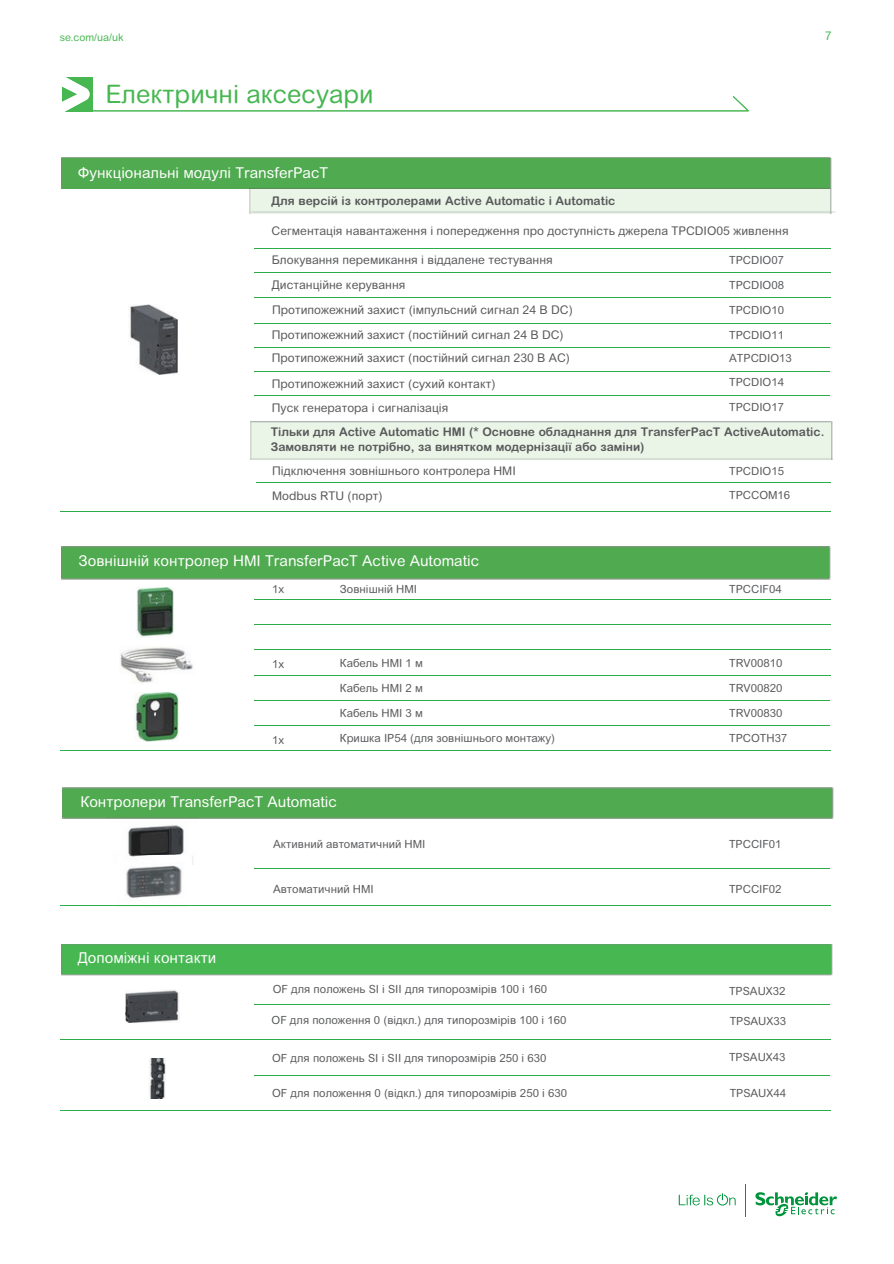
<style>
.page{position:relative;width:894px;height:1264px;background:#fff}
.page>*{position:absolute;margin:0;border:0;box-sizing:border-box;transform-origin:0 0}
.t1{font:25.5px "Arial Rounded MT Pro Cyr";color:#46b751}
.t2{font:15px "Arial Rounded MT Pro Cyr";color:#fff}
.t3{font:12px/25px "Arial Rounded MT Pro Cyr";color:#58595b}
.t4{font:700 12px/15.3px "Arial Rounded MT Pro Cyr";color:#58595b}
.t5{font:12px "Arial Rounded MT Pro Cyr";color:#46b751}
.t6{font:11.25px/23.7px "Arial Rounded MT Pro Cyr";color:#58595b}
.t7{font:10.5px "Arial Rounded MT Pro Cyr";color:#46b751}
</style>
<div class="page">
<img style="left:107px;top:818px;width:90px;height:46px">
<div style="left:62px;top:944px;width:770px;height:31px;background:#46b751"></div>
<img style="left:62px;top:546px;width:768px;height:33px">
<img style="left:62px;top:787px;width:771px;height:31px">
<div style="left:62px;top:157px;width:769px;height:32px;background:#50aa4f"></div>
<img style="left:250px;top:421px;width:582px;height:39px">
<img style="left:251px;top:421px;width:581px;height:1px">
<img style="left:130px;top:304px;width:47px;height:70px">
<img style="left:136px;top:587px;width:37px;height:50px">
<img style="left:120px;top:647px;width:73px;height:36px">
<img style="left:135px;top:692px;width:43px;height:49px">
<img style="left:118px;top:855px;width:70px;height:52px">
<img style="left:126px;top:990px;width:54px;height:32px">
<img style="left:149px;top:1058px;width:16px;height:39px">
<hr style="left:254px;top:248px;width:576px;height:1px;background:#2bad4a">
<hr style="left:254px;top:272px;width:576px;height:1px;background:#2bad4a">
<hr style="left:254px;top:297px;width:576px;height:1px;background:#2bad4a">
<hr style="left:254px;top:323px;width:576px;height:1px;background:#2bad4a">
<hr style="left:254px;top:347px;width:576px;height:1px;background:#2bad4a">
<hr style="left:254px;top:371px;width:576px;height:1px;background:#2bad4a">
<hr style="left:254px;top:599px;width:576px;height:1px;background:#2bad4a">
<hr style="left:254px;top:624px;width:576px;height:1px;background:#2bad4a">
<hr style="left:254px;top:649px;width:576px;height:1px;background:#2bad4a">
<hr style="left:254px;top:674px;width:576px;height:1px;background:#2bad4a">
<hr style="left:254px;top:700px;width:576px;height:1px;background:#2bad4a">
<hr style="left:254px;top:725px;width:576px;height:1px;background:#2bad4a">
<hr style="left:254px;top:395px;width:576px;height:1px;background:#2bad4a">
<hr style="left:256px;top:482px;width:574px;height:1px;background:#2bad4a">
<hr style="left:60px;top:511px;width:770px;height:1px;background:#2bad4a">
<hr style="left:60px;top:750px;width:770px;height:1px;background:#2bad4a">
<hr style="left:254px;top:868px;width:576px;height:1px;background:#2bad4a">
<hr style="left:60px;top:905px;width:770px;height:1px;background:#2bad4a">
<hr style="left:254px;top:1075px;width:576px;height:1px;background:#2bad4a">
<hr style="left:60px;top:1039px;width:770px;height:1px;background:#2bad4a">
<hr style="left:254px;top:1004px;width:576px;height:1px;background:#2bad4a">
<hr style="left:60px;top:1110px;width:770px;height:1px;background:#2bad4a">
<div style="left:100px;top:819px;width:11px;height:46px;background:#fff"></div>
<svg style="left:678px;top:1193px;width:57px;height:12px"></svg>
<svg style="left:755px;top:1192px;width:81px;height:25px"></svg>
<hr style="left:745px;top:1183px;width:1px;height:33px;background:#00943d">
<svg style="left:62px;top:77px;width:687px;height:35px"></svg>
<p class="t7" style="left:60px;top:31px;width:65px">se.com/ua/uk</p>
<h1 class="t1" style="left:105px;top:79px;width:269px">Електричні аксесуари</h1>
<h2 class="t2" style="left:78px;top:164px;width:252px">Функціональні модулі TransferPacT</h2>
<p class="t5" style="left:824px;top:29px;width:8px">7</p>
<p class="t4" style="left:271px;top:193px;width:345px">Для версій із контролерами Active Automatic і Automatic</p>
<p class="t3" style="left:271px;top:219px;width:518px">Сегментація навантаження і попередження про доступність джерела TPCDIO05 живлення</p>
<p class="t3" style="left:272px;top:248px;width:302px">Блокування перемикання і віддалене тестування Дистанційне керування<br>Протипожежний захист (імпульсний сигнал 24 В DC)<br>Протипожежний захист (постійний сигнал 24 В DC)</p>
<p class="t3" style="left:272px;top:345px;width:300px;line-height:26.1px">Протипожежний захист (постійний сигнал 230 В АС)<br>Протипожежний захист (сухий контакт)</p>
<p class="t3" style="left:272px;top:395px;width:178px">Пуск генератора і сигналізація</p>
<p class="t4" style="left:271px;top:424px;width:555px">Тільки для Active Automatic HMI (* Основне обладнання для TransferPacT АctiveAutomatic.<br>Замовляти не потрібно, за винятком модернізації або заміни)</p>
<p class="t6" style="left:729px;top:249px;width:56px">TPCDIO07</p>
<p class="t6" style="left:729px;top:274px;width:56px">TPCDIO08</p>
<p class="t6" style="left:729px;top:298px;width:56px">TPCDIO10</p>
<p class="t6" style="left:729px;top:323px;width:64px">TPCDIO11<br>ATPCDIO13<br>TPCDIO14</p>
<p class="t6" style="left:729px;top:395px;width:56px">TPCDIO17</p>
<p class="t3" style="left:272px;top:459px;width:245px">Підключення зовнішнього контролера HMI<br>Modbus RTU (порт)</p>
<h2 class="t2" style="left:78px;top:552px;width:402px">Зовнішній контролер HMI TransferPacT Active Automatic</h2>
<p class="t6" style="left:272px;top:578px;width:14px">1x</p>
<p class="t6" style="left:340px;top:578px;width:79px">Зовнішній HMI</p>
<p class="t6" style="left:272px;top:652px;width:14px">1x</p>
<p class="t6" style="left:272px;top:728px;width:14px">1x</p>
<p class="t6" style="left:340px;top:652px;width:84px">Кабель HMI 1 м</p>
<p class="t6" style="left:340px;top:676px;width:84px">Кабель HMI 2 м</p>
<p class="t6" style="left:340px;top:701px;width:84px">Кабель HMI 3 м</p>
<p class="t6" style="left:340px;top:726px;width:216px">Кришка IP54 (для зовнішнього монтажу)</p>
<h2 class="t2" style="left:80px;top:793px;width:258px">Контролери TransferPacT Automatic</h2>
<p class="t6" style="left:273px;top:832px;width:154px">Активний автоматичний HMI</p>
<h2 class="t2" style="left:78px;top:948px;width:140px">Допоміжні контакти</h2>
<p class="t6" style="left:273px;top:877px;width:102px">Автоматичний HMI</p>
<p class="t6" style="left:273px;top:977px;width:276px">OF для положень SI і SII для типорозмірів 100 і 160</p>
<p class="t6" style="left:271px;top:1008px;width:296px">OF для положення 0 (відкл.) для типорозмірів 100 і 160</p>
<p class="t6" style="left:272px;top:1046px;width:276px">OF для положень SI і SII для типорозмірів 250 і 630</p>
<p class="t6" style="left:272px;top:1081px;width:296px">OF для положення 0 (відкл.) для типорозмірів 250 і 630</p>
<p class="t6" style="left:729px;top:459px;width:56px">TPCDIO15</p>
<p class="t6" style="left:729px;top:484px;width:62px">TPCCOM16</p>
<p class="t6" style="left:729px;top:578px;width:54px">TPCCIF04</p>
<p class="t6" style="left:729px;top:652px;width:55px">TRV00810</p>
<p class="t6" style="left:729px;top:676px;width:55px">TRV00820</p>
<p class="t6" style="left:729px;top:701px;width:55px">TRV00830</p>
<p class="t6" style="left:729px;top:726px;width:60px">TPCOTH37</p>
<p class="t6" style="left:728px;top:832px;width:54px">TPCCIF01</p>
<p class="t6" style="left:728px;top:877px;width:54px">TPCCIF02</p>
<p class="t6" style="left:728px;top:979px;width:58px">TPSAUX32</p>
<p class="t6" style="left:729px;top:1009px;width:58px">TPSAUX33</p>
<p class="t6" style="left:728px;top:1046px;width:58px">TPSAUX43</p>
<p class="t6" style="left:729px;top:1081px;width:58px">TPSAUX44</p>
</div>
